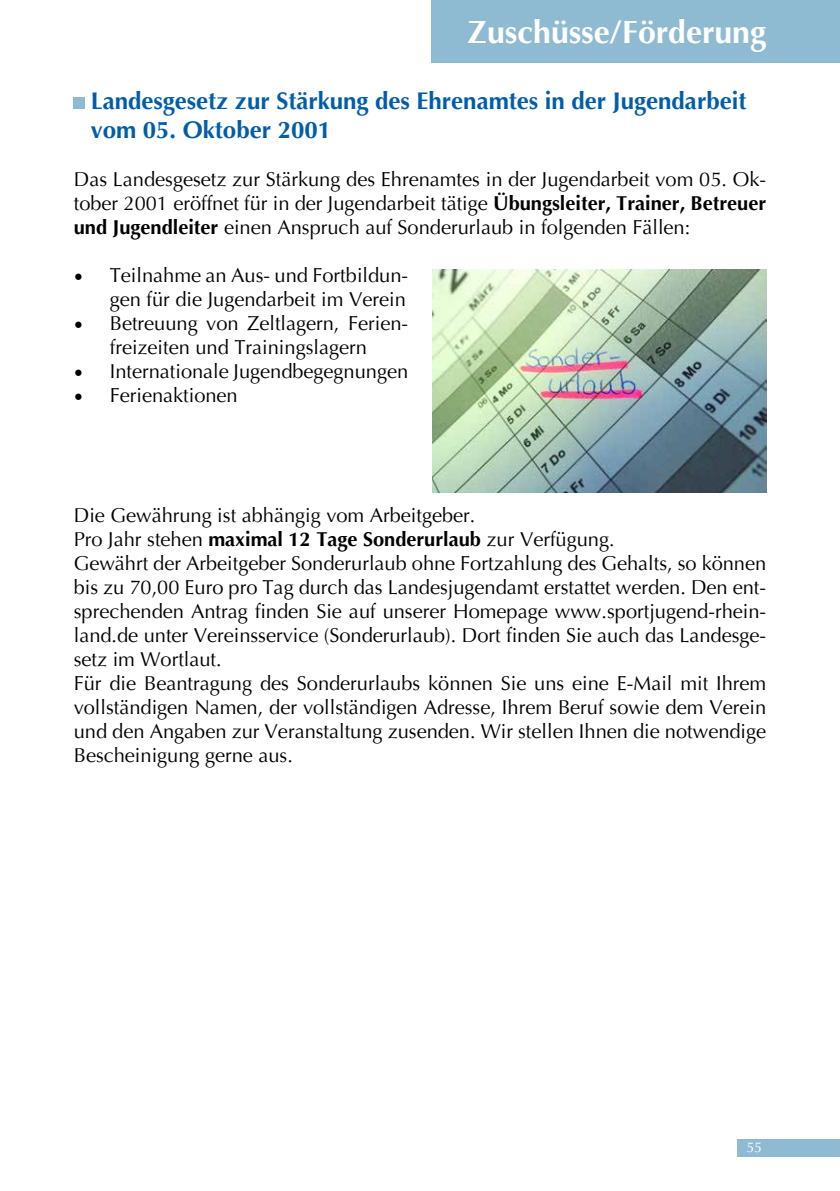
<style>
.page{position:relative;width:840px;height:1191px;background:#fff}
.page>*{position:absolute;margin:0;border:0;box-sizing:border-box;transform-origin:0 0}
.t1{font:700 32px "Optima";color:#fff}
.t2{font:700 24px/28.8px "Optima";color:#005dac}
.t3{font:20px/24px "Optima";color:#000;text-align:justify}
.t4{font:14px "Optima";color:#fff}
.s1{font-weight:700}
.s2{font-family:"Minion Pro";font-size:24px}
</style>
<div class="page">
<div style="left:737px;top:1140px;width:102px;height:17px;background:#8ebbd1"></div>
<div style="left:431px;top:0;width:408px;height:62px;background:#8ebbd1"></div>
<div style="left:74px;top:97px;width:11px;height:12px;background:#8ebbd1"></div>
<img style="left:432px;top:269px;width:333px;height:223px">
<h1 class="t1" style="left:467px;top:12px;width:300px">Zuschüsse/Förderung</h1>
<p class="t2" style="left:91px;top:87px;width:656px">Landesgesetz zur Stärkung des Ehrenamtes in der Jugendarbeit vom 05. Oktober 2001</p>
<p class="t3" style="left:74px;top:167px;width:693px">Das Landesgesetz zur Stärkung des Ehrenamtes in der Jugendarbeit vom 05. Ok&shy;tober 2001 eröffnet für in der Jugendarbeit tätige <span class="s1">Übungsleiter, Trainer, Betreuer und Jugendleiter</span> einen Anspruch auf Sonderurlaub in folgenden Fällen:</p>
<p class="t3" style="left:74px;top:263px;width:336px;text-align:right"><span class="s2">•</span> Teilnahme an Aus- und Fortbildun&shy;gen für die Jugendarbeit im Verein</p>
<p class="t3" style="left:74px;top:311px;width:336px;text-align:center"><span class="s2">•</span> Betreuung von Zeltlagern, Ferien&shy;freizeiten und Trainingslagern</p>
<p class="t3" style="left:74px;top:359px;width:336px"><span class="s2">•</span> Internationale Jugendbegegnungen</p>
<p class="t3" style="left:74px;top:383px;width:165px"><span class="s2">•</span> Ferienaktionen</p>
<p class="t3" style="left:74px;top:503px;width:693px;text-align:left">Die Gewährung ist abhängig vom Arbeitgeber.<br>Pro Jahr stehen <span class="s1">maximal 12 Tage Sonderurlaub</span> zur Verfügung.<br>Gewährt der Arbeitgeber Sonderurlaub ohne Fortzahlung des Gehalts, so können bis zu 70,00 Euro pro Tag durch das Landesjugendamt erstattet werden. Den ent&shy;sprechenden Antrag finden Sie auf unserer Homepage www.sportjugend-rhein&shy;land.de unter Vereinsservice (Sonderurlaub). Dort finden Sie auch das Landesge&shy;setz im Wortlaut.<br>Für die Beantragung des Sonderurlaubs können Sie uns eine E-Mail mit Ihrem vollständigen Namen, der vollständigen Adresse, Ihrem Beruf sowie dem Verein und den Angaben zur Veranstaltung zusenden. Wir stellen Ihnen die notwendige Bescheinigung gerne aus.</p>
<p class="t4" style="left:746px;top:1138px;width:17px">55</p>
</div>
